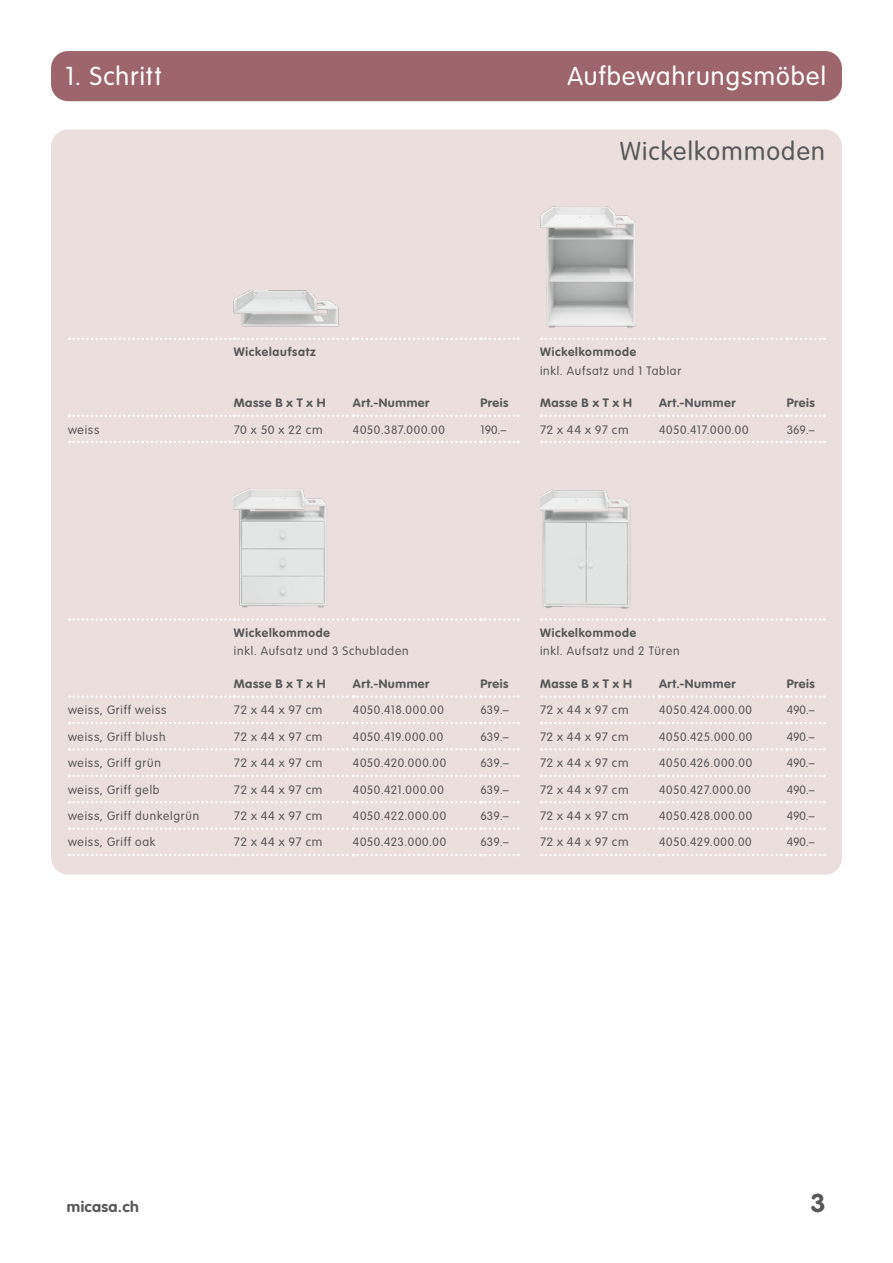
<style>
.page{position:relative;width:893px;height:1263px;background:#fff}
.page>*{position:absolute;margin:0;border:0;box-sizing:border-box;transform-origin:0 0}
.t1{font:300 25.5px "VAG Rounded Std";letter-spacing:.045em;color:#fff}
.t2{font:300 25.5px "VAG Rounded Std";letter-spacing:.045em;color:#57585a}
.t3{font:700 25.5px "VAG Rounded Std";color:#57585a;scale:1.05 1}
.t4{font:700 15px "VAG Rounded Std";letter-spacing:.02em;color:#57585a;scale:1.05 1}
.t5{font:300 12px "VAG Rounded Std";letter-spacing:.055em;color:#57585a}
.t6{font:300 12px "VAG Rounded Std";letter-spacing:.055em;color:#57585a;scale:1.05 1}
.t7{font:700 12px "VAG Rounded Std";letter-spacing:.045em;color:#57585a;scale:1.05 1}
.t8{font:700 12px "VAG Rounded Std";letter-spacing:.045em;color:#57585a}
.t9{font:700 12px "VAG Rounded Std";letter-spacing:.065em;color:#57585a}
</style>
<div class="page">
<div style="left:51px;top:51px;width:791px;height:50px;background:#9d666d;border-radius:17px"></div>
<div style="left:51px;top:129px;width:791px;height:746px;background:#ebdfde;border-radius:17px"></div>
<svg style="left:69px;top:338px;width:450px;height:2px"></svg>
<svg style="left:541px;top:338px;width:284px;height:2px"></svg>
<svg style="left:69px;top:415px;width:450px;height:2px"></svg>
<svg style="left:541px;top:415px;width:284px;height:2px"></svg>
<svg style="left:69px;top:441px;width:450px;height:2px"></svg>
<svg style="left:541px;top:441px;width:284px;height:2px"></svg>
<svg style="left:69px;top:618px;width:450px;height:3px"></svg>
<svg style="left:541px;top:618px;width:284px;height:3px"></svg>
<svg style="left:69px;top:695px;width:450px;height:3px"></svg>
<svg style="left:541px;top:695px;width:284px;height:3px"></svg>
<svg style="left:69px;top:722px;width:450px;height:2px"></svg>
<svg style="left:541px;top:722px;width:284px;height:2px"></svg>
<svg style="left:69px;top:748px;width:450px;height:2px"></svg>
<svg style="left:541px;top:748px;width:284px;height:2px"></svg>
<svg style="left:69px;top:775px;width:450px;height:2px"></svg>
<svg style="left:541px;top:775px;width:284px;height:2px"></svg>
<svg style="left:69px;top:801px;width:450px;height:2px"></svg>
<svg style="left:541px;top:801px;width:284px;height:2px"></svg>
<svg style="left:69px;top:827px;width:450px;height:3px"></svg>
<svg style="left:541px;top:827px;width:284px;height:3px"></svg>
<svg style="left:69px;top:854px;width:450px;height:2px"></svg>
<svg style="left:541px;top:854px;width:284px;height:2px"></svg>
<img style="left:234px;top:290px;width:105px;height:37px">
<img style="left:540px;top:206px;width:96px;height:122px">
<img style="left:234px;top:488px;width:93px;height:120px">
<img style="left:540px;top:489px;width:91px;height:120px">
<h1 class="t1" style="left:65px;top:62px;width:97px">1. Schritt</h1>
<h1 class="t1" style="left:567px;top:62px;width:260px">Aufbewahrungsmöbel</h1>
<h1 class="t2" style="left:620px;top:137px;width:207px">Wickelkommoden</h1>
<p class="t9" style="left:234px;top:345px;width:84px">Wickelaufsatz</p>
<p class="t8" style="left:540px;top:345px;width:98px">Wickelkommode</p>
<p class="t5" style="left:540px;top:363px;width:143px">inkl. Aufsatz und 1 Tablar</p>
<p class="t7" style="left:234px;top:396px;width:89px">Masse B x T x H</p>
<p class="t7" style="left:353px;top:396px;width:74px">Art.-Nummer</p>
<p class="t7" style="left:480px;top:396px;width:28px">Preis</p>
<p class="t7" style="left:540px;top:396px;width:89px">Masse B x T x H</p>
<p class="t7" style="left:659px;top:396px;width:74px">Art.-Nummer</p>
<p class="t7" style="left:787px;top:396px;width:28px">Preis</p>
<p class="t5" style="left:68px;top:422px;width:33px">weiss</p>
<p class="t6" style="left:234px;top:422px;width:86px">70 x 50 x 22 cm</p>
<p class="t5" style="left:353px;top:422px;width:94px">4050.387.000.00</p>
<p class="t5" style="left:480px;top:422px;width:28px">190.–</p>
<p class="t6" style="left:540px;top:422px;width:86px">72 x 44 x 97 cm</p>
<p class="t5" style="left:659px;top:422px;width:91px">4050.417.000.00</p>
<p class="t5" style="left:787px;top:422px;width:30px">369.–</p>
<p class="t8" style="left:234px;top:626px;width:98px">Wickelkommode</p>
<p class="t5" style="left:234px;top:644px;width:176px">inkl. Aufsatz und 3 Schubladen</p>
<p class="t8" style="left:540px;top:626px;width:98px">Wickelkommode</p>
<p class="t5" style="left:540px;top:644px;width:141px">inkl. Aufsatz und 2 Türen</p>
<p class="t7" style="left:234px;top:677px;width:89px">Masse B x T x H</p>
<p class="t7" style="left:353px;top:677px;width:74px">Art.-Nummer</p>
<p class="t7" style="left:480px;top:677px;width:28px">Preis</p>
<p class="t7" style="left:540px;top:677px;width:89px">Masse B x T x H</p>
<p class="t7" style="left:659px;top:677px;width:74px">Art.-Nummer</p>
<p class="t7" style="left:787px;top:677px;width:28px">Preis</p>
<p class="t5" style="left:68px;top:703px;width:100px">weiss, Griff weiss</p>
<p class="t6" style="left:234px;top:703px;width:86px">72 x 44 x 97 cm</p>
<p class="t5" style="left:353px;top:703px;width:93px">4050.418.000.00</p>
<p class="t5" style="left:480px;top:703px;width:30px">639.–</p>
<p class="t6" style="left:540px;top:703px;width:86px">72 x 44 x 97 cm</p>
<p class="t5" style="left:659px;top:703px;width:94px">4050.424.000.00</p>
<p class="t5" style="left:787px;top:703px;width:30px">490.–</p>
<p class="t5" style="left:68px;top:730px;width:99px">weiss, Griff blush</p>
<p class="t6" style="left:234px;top:730px;width:86px">72 x 44 x 97 cm</p>
<p class="t5" style="left:353px;top:730px;width:92px">4050.419.000.00</p>
<p class="t5" style="left:480px;top:730px;width:30px">639.–</p>
<p class="t6" style="left:540px;top:730px;width:86px">72 x 44 x 97 cm</p>
<p class="t5" style="left:659px;top:730px;width:95px">4050.425.000.00</p>
<p class="t5" style="left:787px;top:730px;width:30px">490.–</p>
<p class="t5" style="left:68px;top:756px;width:94px">weiss, Griff grün</p>
<p class="t6" style="left:234px;top:756px;width:86px">72 x 44 x 97 cm</p>
<p class="t5" style="left:353px;top:756px;width:95px">4050.420.000.00</p>
<p class="t5" style="left:480px;top:756px;width:30px">639.–</p>
<p class="t6" style="left:540px;top:756px;width:86px">72 x 44 x 97 cm</p>
<p class="t5" style="left:659px;top:756px;width:95px">4050.426.000.00</p>
<p class="t5" style="left:787px;top:756px;width:30px">490.–</p>
<p class="t5" style="left:68px;top:782px;width:93px">weiss, Griff gelb</p>
<p class="t6" style="left:234px;top:782px;width:86px">72 x 44 x 97 cm</p>
<p class="t5" style="left:353px;top:782px;width:92px">4050.421.000.00</p>
<p class="t5" style="left:480px;top:782px;width:30px">639.–</p>
<p class="t6" style="left:540px;top:782px;width:86px">72 x 44 x 97 cm</p>
<p class="t5" style="left:659px;top:782px;width:93px">4050.427.000.00</p>
<p class="t5" style="left:787px;top:782px;width:30px">490.–</p>
<p class="t5" style="left:68px;top:809px;width:133px">weiss, Griff dunkelgrün</p>
<p class="t6" style="left:234px;top:809px;width:86px">72 x 44 x 97 cm</p>
<p class="t5" style="left:353px;top:809px;width:95px">4050.422.000.00</p>
<p class="t5" style="left:480px;top:809px;width:30px">639.–</p>
<p class="t6" style="left:540px;top:809px;width:86px">72 x 44 x 97 cm</p>
<p class="t5" style="left:659px;top:809px;width:95px">4050.428.000.00</p>
<p class="t5" style="left:787px;top:809px;width:30px">490.–</p>
<p class="t5" style="left:68px;top:835px;width:89px">weiss, Griff oak</p>
<p class="t6" style="left:234px;top:835px;width:86px">72 x 44 x 97 cm</p>
<p class="t5" style="left:353px;top:835px;width:95px">4050.423.000.00</p>
<p class="t5" style="left:480px;top:835px;width:30px">639.–</p>
<p class="t6" style="left:540px;top:835px;width:86px">72 x 44 x 97 cm</p>
<p class="t5" style="left:659px;top:835px;width:94px">4050.429.000.00</p>
<p class="t5" style="left:787px;top:835px;width:30px">490.–</p>
<p class="t4" style="left:67px;top:1198px;width:70px">micasa.ch</p>
<h1 class="t3" style="left:811px;top:1188px;width:16px">3</h1>
</div>
